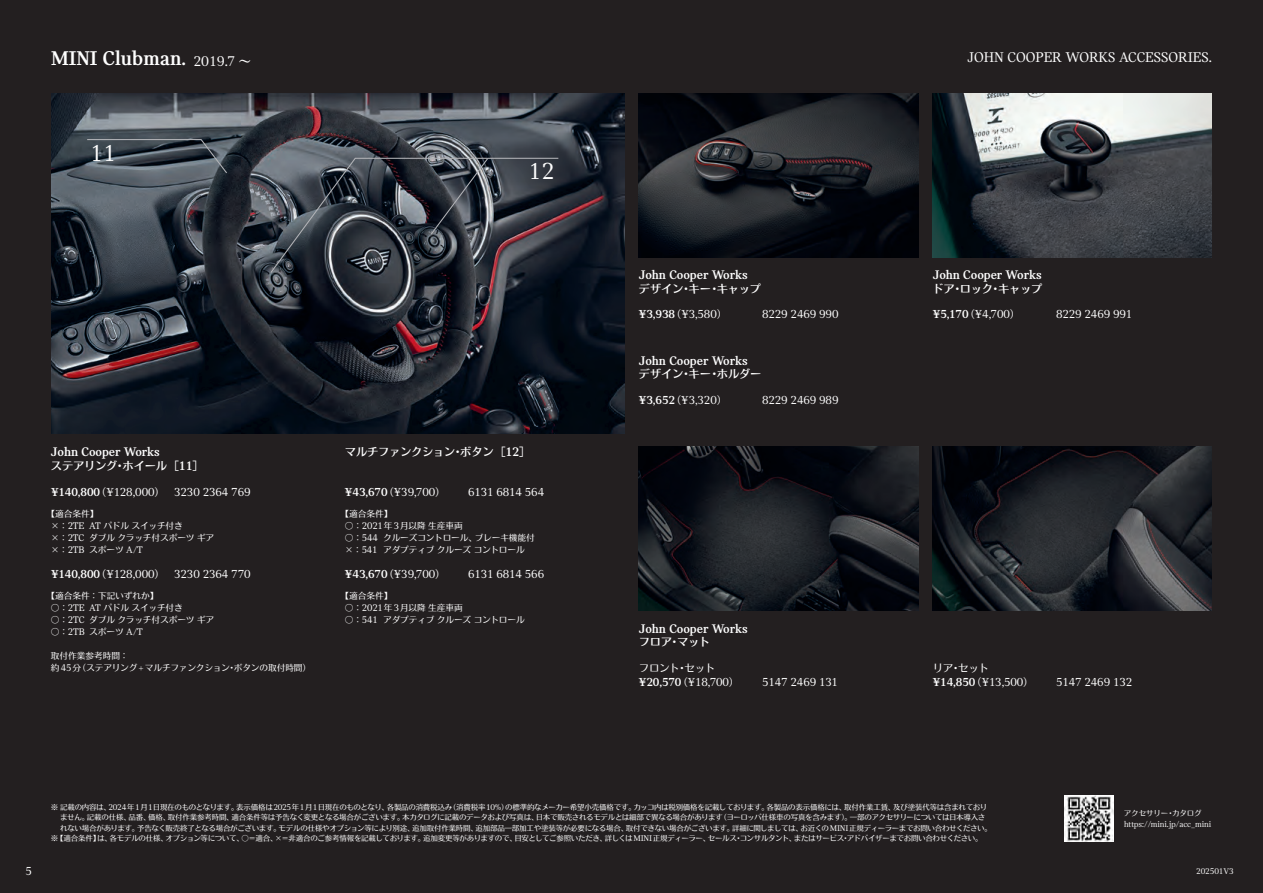
<style>
.page{position:relative;width:1263px;height:893px;background:#231f20}
.page>*{position:absolute;margin:0;border:0;box-sizing:border-box;transform-origin:0 0}
.t1{font:24.75px "MINI Serif";color:#fff}
.t2{font:700 21.3px "MINI Serif";color:#fff}
.t3{font:15px "MINI Serif";color:#fff}
.t4{font:700 13.2px "MINI Serif";letter-spacing:-.005em;color:#fff}
.t5{font:12.45px "MINI Serif";letter-spacing:-.01em;color:#fff}
.t6{font:700 12.45px "MINI Serif";letter-spacing:-.005em;color:#fff}
.t7{font:11.25px "Motoya Aporo Std W4";letter-spacing:-.02em;color:#fff}
.t8{font:10.5px "Motoya Aporo Std W3";letter-spacing:-.03em;color:#fff}
.t9{font:8.85px "MINI Serif";letter-spacing:-.005em;color:#fff}
.t10{font:8.7px/12px "Motoya Aporo Std W3";letter-spacing:-.01em;color:#fff}
.t11{font:7.5px "Motoya Aporo Std W3";letter-spacing:-.04em;color:#fff}
.s1{font-weight:400;font-size:15px}
.s2{font-family:"Motoya Aporo Std W3";font-weight:400;font-size:12.75px}
.s3{font-family:"MINI Serif";font-weight:700;font-size:13.2px}
.s4{font-weight:700}
.s5{font-family:"Motoya Aporo Std W3";font-size:10.5px}
.s6{font-family:"MINI Serif";font-size:10.2px}
.s7{font-family:"Motoya Aporo Std W3";font-weight:400;font-size:10.5px}
.s8{font-weight:400}
.s9{font-family:"MINI Serif";font-size:8.85px}
</style>
<div class="page">
<img style="left:51px;top:94px;width:573px;height:340px">
<img style="left:639px;top:94px;width:279px;height:163px">
<img style="left:933px;top:94px;width:279px;height:163px">
<img style="left:639px;top:446px;width:279px;height:164px">
<img style="left:933px;top:446px;width:279px;height:164px">
<img style="left:1064px;top:795px;width:50px;height:47px">
<svg style="left:269px;top:157px;width:290px;height:117px;background:#3d424b"></svg>
<svg style="left:86px;top:139px;width:142px;height:35px;background:#49525b"></svg>
<h2 class="t2" style="left:51px;top:47px;width:202px">MINI Clubman. <span class="s1">2019.7</span> <span class="s2">～</span></h2>
<h1 class="t1" style="left:90px;top:139px;width:27px">11</h1>
<h1 class="t1" style="left:528px;top:158px;width:27px">12</h1>
<h3 class="t4" style="left:51px;top:445px;width:110px">John Cooper Works</h3>
<h3 class="t7" style="left:51px;top:458px;width:154px">ステアリング・ホイール ［<span class="s3">11</span>］</h3>
<h3 class="t5" style="left:51px;top:485px;width:201px"><span class="s4">¥140,800</span><span class="s5">（</span>¥128,000<span class="s5">）</span> 3230 2364 769</h3>
<p class="t10" style="left:51px;top:507px;width:165px;text-indent:-4px">【適合条件】<br>×：<span class="s6">2TE AT</span> パドルスイッチ付き<br>×：<span class="s6">2TC</span> ダブルクラッチ付スポーツギア×：<span class="s6">2TB</span> スポーツ <span class="s6">A/T</span></p>
<h3 class="t5" style="left:51px;top:567px;width:201px"><span class="s4">¥140,800</span><span class="s5">（</span>¥128,000<span class="s5">）</span> 3230 2364 770</h3>
<p class="t10" style="left:51px;top:590px;width:165px;text-indent:-4px">【適合条件：下記いずれか】<br>〇：<span class="s6">2TE AT</span> パドルスイッチ付き<br>〇：<span class="s6">2TC</span> ダブルクラッチ付スポーツギア〇：<span class="s6">2TB</span> スポーツ <span class="s6">A/T</span></p>
<p class="t10" style="left:51px;top:650px;width:262px">取付作業参考時間：<br>約<span class="s6">45</span>分（ステアリング<span class="s6">+</span>マルチファンクション・ボタンの取付時間）</p>
<h3 class="t7" style="left:345px;top:445px;width:187px">マルチファンクション・ボタン ［<span class="s3">12</span>］</h3>
<h3 class="t6" style="left:345px;top:484px;width:102px">¥43,670<span class="s7">（</span><span class="s8">¥39,700</span><span class="s7">）</span></h3>
<h3 class="t5" style="left:468px;top:485px;width:77px">6131 6814 564</h3>
<p class="t10" style="left:345px;top:507px;width:192px;text-indent:-4px">【適合条件】<br>〇：<span class="s6">2021</span>年<span class="s6">3</span>月以降生産車両<br>〇：<span class="s6">544</span> クルーズコントロール､ブレーキ機能付×：<span class="s6">541</span> アダプティブクルーズコントロール</p>
<h3 class="t6" style="left:345px;top:567px;width:102px">¥43,670<span class="s7">（</span><span class="s8">¥39,700</span><span class="s7">）</span></h3>
<h3 class="t5" style="left:468px;top:567px;width:77px">6131 6814 566</h3>
<p class="t10" style="left:345px;top:590px;width:181px;text-indent:-4px">【適合条件】<br>〇：<span class="s6">2021</span>年<span class="s6">3</span>月以降生産車両<br>〇：<span class="s6">541</span> アダプティブクルーズコントロール</p>
<h3 class="t4" style="left:639px;top:268px;width:110px">John Cooper Works</h3>
<h3 class="t7" style="left:639px;top:281px;width:124px">デザイン・キー・キャップ</h3>
<h3 class="t6" style="left:639px;top:307px;width:90px">¥3,938<span class="s7">（</span><span class="s8">¥3,580</span><span class="s7">）</span></h3>
<h3 class="t5" style="left:762px;top:308px;width:78px">8229 2469 990</h3>
<h3 class="t4" style="left:639px;top:353px;width:110px">John Cooper Works</h3>
<h3 class="t7" style="left:639px;top:366px;width:124px">デザイン・キー・ホルダー</h3>
<h3 class="t6" style="left:639px;top:393px;width:90px">¥3,652<span class="s7">（</span><span class="s8">¥3,320</span><span class="s7">）</span></h3>
<h3 class="t5" style="left:762px;top:393px;width:78px">8229 2469 989</h3>
<h3 class="t4" style="left:639px;top:621px;width:110px">John Cooper Works</h3>
<h3 class="t7" style="left:639px;top:635px;width:73px">フロア・マット</h3>
<h3 class="t8" style="left:639px;top:661px;width:78px">フロント・セット</h3>
<h3 class="t6" style="left:639px;top:675px;width:102px">¥20,570<span class="s7">（</span><span class="s8">¥18,700</span><span class="s7">）</span></h3>
<h3 class="t5" style="left:762px;top:675px;width:77px">5147 2469 131</h3>
<h3 class="t3" style="left:967px;top:49px;width:246px">JOHN COOPER WORKS ACCESSORIES.</h3>
<h3 class="t4" style="left:933px;top:268px;width:110px">John Cooper Works</h3>
<h3 class="t7" style="left:932px;top:281px;width:111px">ドア・ロック・キャップ</h3>
<h3 class="t6" style="left:933px;top:307px;width:89px">¥5,170<span class="s7">（</span><span class="s8">¥4,700</span><span class="s7">）</span></h3>
<h3 class="t5" style="left:1056px;top:308px;width:78px">8229 2469 991</h3>
<h3 class="t8" style="left:933px;top:661px;width:58px">リア・セット</h3>
<h3 class="t6" style="left:933px;top:675px;width:102px">¥14,850<span class="s7">（</span><span class="s8">¥13,500</span><span class="s7">）</span></h3>
<h3 class="t5" style="left:1056px;top:675px;width:77px">5147 2469 132</h3>
<h3 class="t5" style="left:26px;top:864px;width:8px">5</h3>
<p class="t11" style="left:51px;top:802px;width:938px">※ 記載の内容は、<span class="s9">2024</span>年<span class="s9">1</span>月<span class="s9">1</span>日現在のものとなります。表示価格は<span class="s9">2025</span>年<span class="s9">1</span>月<span class="s9">1</span>日現在のものとなり、各製品の消費税込み（消費税率<span class="s9">10%</span>）の標準的なメーカー希望小売価格です。カッコ内は税別価格を記載しております。各製品の表示価格には、取付作業工賃、及び塗装代等は含まれており</p>
<p class="t11" style="left:60px;top:812px;width:927px">ません。記載の仕様、品番、価格、取付作業参考時間、適合条件等は予告なく変更となる場合がございます。本カタログに記載のデータおよび写真は、日本で販売されるモデルとは細部で異なる場合があります（ヨーロッパ仕様車の写真を含みます）。一部のアクセサリーについては日本導入さ</p>
<p class="t11" style="left:60px;top:823px;width:933px">れない場合があります。予告なく販売終了となる場合がございます。モデルの仕様やオプション等により別途、追加取付作業時間、追加部品一部加工や塗装等が必要になる場合、取付できない場合がございます。詳細に関しましては、お近くの<span class="s9">MINI</span>正規ディーラーまでお問い合わせください。</p>
<p class="t11" style="left:51px;top:833px;width:933px">※【適合条件】は、各モデルの仕様、オプション等について、〇＝適合、×＝非適合のご参考情報を記載しております。追加変更等がありますので、目安としてご参照いただき、詳しくは<span class="s9">MINI</span>正規ディーラー、セールス・コンサルタント、またはサービス・アドバイザーまでお問い合わせください。</p>
<p class="t11" style="left:1124px;top:808px;width:79px">アクセサリー・カタログ</p>
<p class="t9" style="left:1124px;top:819px;width:89px">https://mini.jp/acc_mini</p>
<p class="t9" style="left:1196px;top:866px;width:39px">202501V3</p>
</div>
